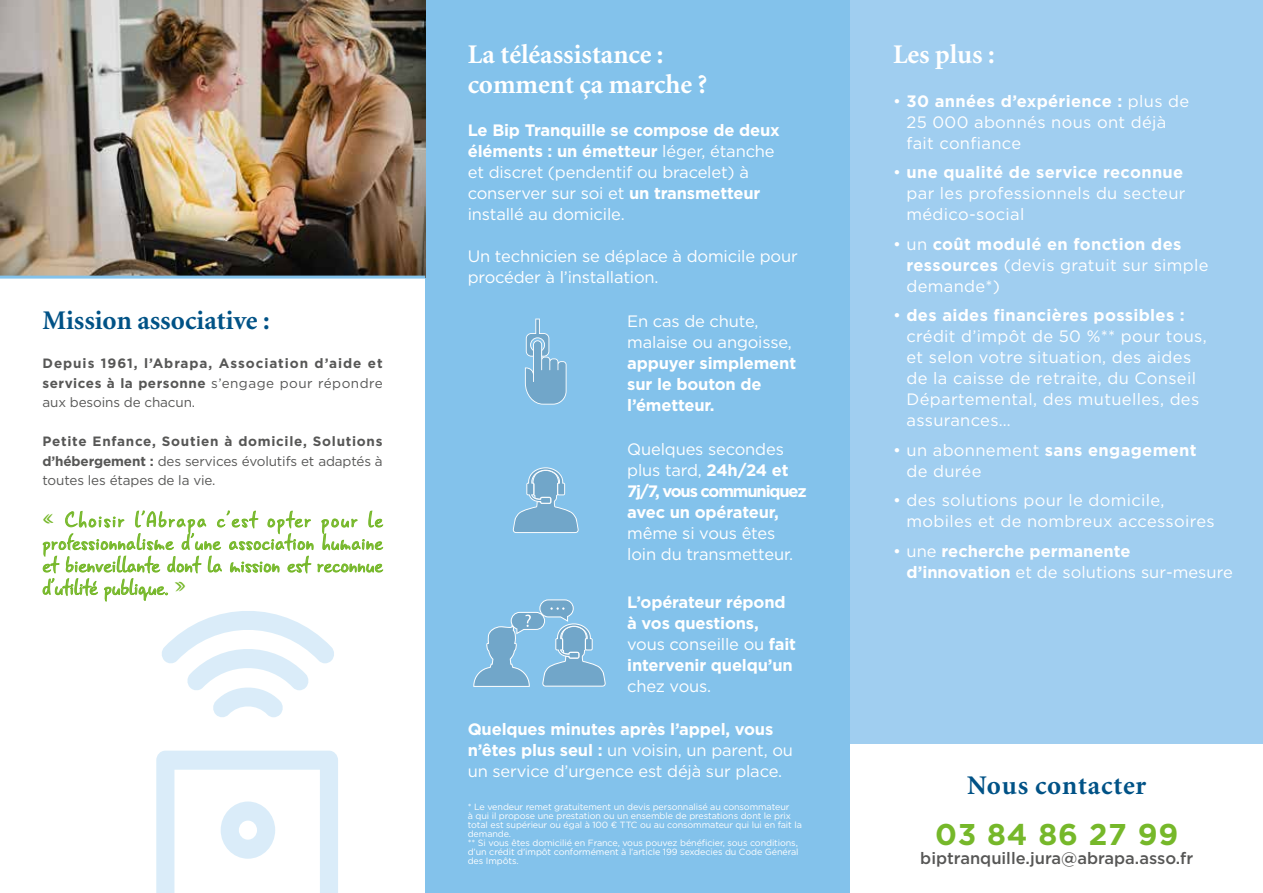
<style>
.page{position:relative;width:1263px;height:893px;background:#fff}
.page>*{position:absolute;margin:0;border:0;box-sizing:border-box;transform-origin:0 0}
.t1{font:700 30px "Gotham";letter-spacing:.03em;color:#76b82a}
.t2{font:700 27px "Minion";color:#fff}
.t3{font:700 27px "Minion";color:#005286}
.t4{font:700 27px "Minion";letter-spacing:.03em;color:#005286}
.t5{font:22.5px/22.5px "Gunny Rewritten";letter-spacing:.015em;color:#76b82a;text-align:justify}
.t6{font:16.5px/21px "Gotham";letter-spacing:.005em;color:#fff}
.t7{font:700 16.5px/21px "Gotham";letter-spacing:-.01em;color:#fff}
.t8{font:700 16.5px/21px "Gotham";letter-spacing:-.07em;color:#fff}
.t9{font:500 16.5px "Gotham";color:#575756}
.t10{font:700 13.5px/19.5px "Gotham";letter-spacing:.055em;color:#575756;text-align:justify}
.t11{font:9px/9px "Gotham";letter-spacing:-.01em;color:#fff}
.s1{font-weight:400}
.s2{font-weight:700}
</style>
<div class="page">
<div style="left:425px;top:0;width:425px;height:893px;background:#83c2eb"></div>
<div style="left:850px;top:0;width:413px;height:893px;background:#a0cef0"></div>
<div style="left:850px;top:744px;width:413px;height:149px;background:#fff"></div>
<img style="left:0;top:0;width:425px;height:276px">
<hr style="left:0;top:276px;width:425px;height:3px;background:#83c2eb">
<svg style="left:513px;top:467px;width:66px;height:66px"></svg>
<svg style="left:525px;top:319px;width:41px;height:86px"></svg>
<svg style="left:473px;top:599px;width:133px;height:88px"></svg>
<svg style="left:156px;top:751px;width:182px;height:142px"></svg>
<svg style="left:162px;top:611px;width:172px;height:107px"></svg>
<h2 class="t3" style="left:43px;top:306px;width:229px">Mission associative :</h2>
<p class="t10" style="left:43px;top:353px;width:342px">Depuis 1961, l’Abrapa, Association d’aide et services à la personne <span class="s1">s’engage pour répondre aux besoins de chacun.</span></p>
<p class="t10" style="left:43px;top:431px;width:342px">Petite Enfance, Soutien à domicile, Solutions d’hébergement : <span class="s1">des services évolutifs et adaptés à toutes les étapes de la vie.</span></p>
<h3 class="t5" style="left:43px;top:508px;width:342px">« Choisir l′Abrapa c′est opter pour le professionnalisme d′une association humaine et bienveillante dont la mission est reconnue d′utilité publique. »</h3>
<h2 class="t2" style="left:468px;top:40px;width:197px">La téléassistance :</h2>
<h2 class="t2" style="left:893px;top:40px;width:103px">Les plus :</h2>
<h2 class="t2" style="left:468px;top:70px;width:241px">comment ça marche ?</h2>
<p class="t6" style="left:906px;top:90px;width:284px;text-indent:-13px">• <span class="s2">30 années d’expérience :</span> plus de<br>25 000 abonnés nous ont déjà fait confiance</p>
<p class="t6" style="left:906px;top:162px;width:280px;text-indent:-13px">• <span class="s2">une qualité de service reconnue </span>par les professionnels du secteur médico-social</p>
<p class="t6" style="left:906px;top:233px;width:304px;text-indent:-13px">• un <span class="s2">coût modulé en fonction des ressources</span> (devis gratuit sur simple demande*)</p>
<p class="t6" style="left:906px;top:305px;width:302px;text-indent:-13px">• <span class="s2">des aides financières possibles : </span>crédit d’impôt de 50 %** pour tous, et selon votre situation, des aides de la caisse de retraite, du Conseil<br>Départemental, des mutuelles, des assurances…</p>
<p class="t6" style="left:906px;top:439px;width:292px;text-indent:-13px">• un abonnement <span class="s2">sans engagement </span>de durée</p>
<p class="t6" style="left:906px;top:490px;width:310px;text-indent:-13px">• des solutions pour le domicile, mobiles et de nombreux accessoires</p>
<p class="t7" style="left:906px;top:540px;width:328px;text-indent:-13px"><span class="s1">• une</span> recherche permanente d’innovation <span class="s1">et de solutions sur-mesure</span></p>
<p class="t6" style="left:468px;top:119px;width:313px"><span class="s2">Le Bip Tranquille se compose de deux éléments : un émetteur</span> léger, étanche et discret (pendentif ou bracelet) à conserver sur soi et <span class="s2">un transmetteur </span>installé au domicile.</p>
<p class="t6" style="left:468px;top:245px;width:331px">Un technicien se déplace à domicile pour procéder à l’installation.</p>
<p class="t6" style="left:627px;top:310px;width:166px">En cas de chute, malaise ou angoisse,</p>
<p class="t7" style="left:627px;top:353px;width:170px">appuyer simplement sur le bouton de l’émetteur.</p>
<p class="t8" style="left:627px;top:439px;width:181px"><span class="s1">Quelques secondes plus tard,</span> 24h/24 et<br>7j/7, vous communiquez avec un opérateur,</p>
<p class="t6" style="left:627px;top:522px;width:167px">même si vous êtes loin du transmetteur.</p>
<p class="t7" style="left:627px;top:592px;width:170px">L’opérateur répond à vos questions, <span class="s1">vous conseille ou</span> fait intervenir quelqu’un</p>
<p class="t6" style="left:627px;top:676px;width:86px">chez vous.</p>
<p class="t6" style="left:468px;top:718px;width:327px"><span class="s2">Quelques minutes après l’appel, vous n’êtes plus seul :</span> un voisin, un parent, ou un service d’urgence est déjà sur place.</p>
<h2 class="t4" style="left:967px;top:772px;width:181px">Nous contacter</h2>
<p class="t11" style="left:468px;top:802px;width:336px">* Le vendeur remet gratuitement un devis personnalisé au consommateur<br>à qui il propose une prestation ou un ensemble de prestations dont le prix total est supérieur ou égal à 100 € TTC ou au consommateur qui lui en fait la demande.<br>** Si vous êtes domicilié en France, vous pouvez bénéficier, sous conditions, d’un crédit d’impôt conformément à l’article 199 sexdecies du Code Général des Impôts.</p>
<h1 class="t1" style="left:935px;top:814px;width:245px">03 84 86 27 99</h1>
<p class="t9" style="left:920px;top:848px;width:274px">biptranquille.jura@abrapa.asso.fr</p>
</div>
